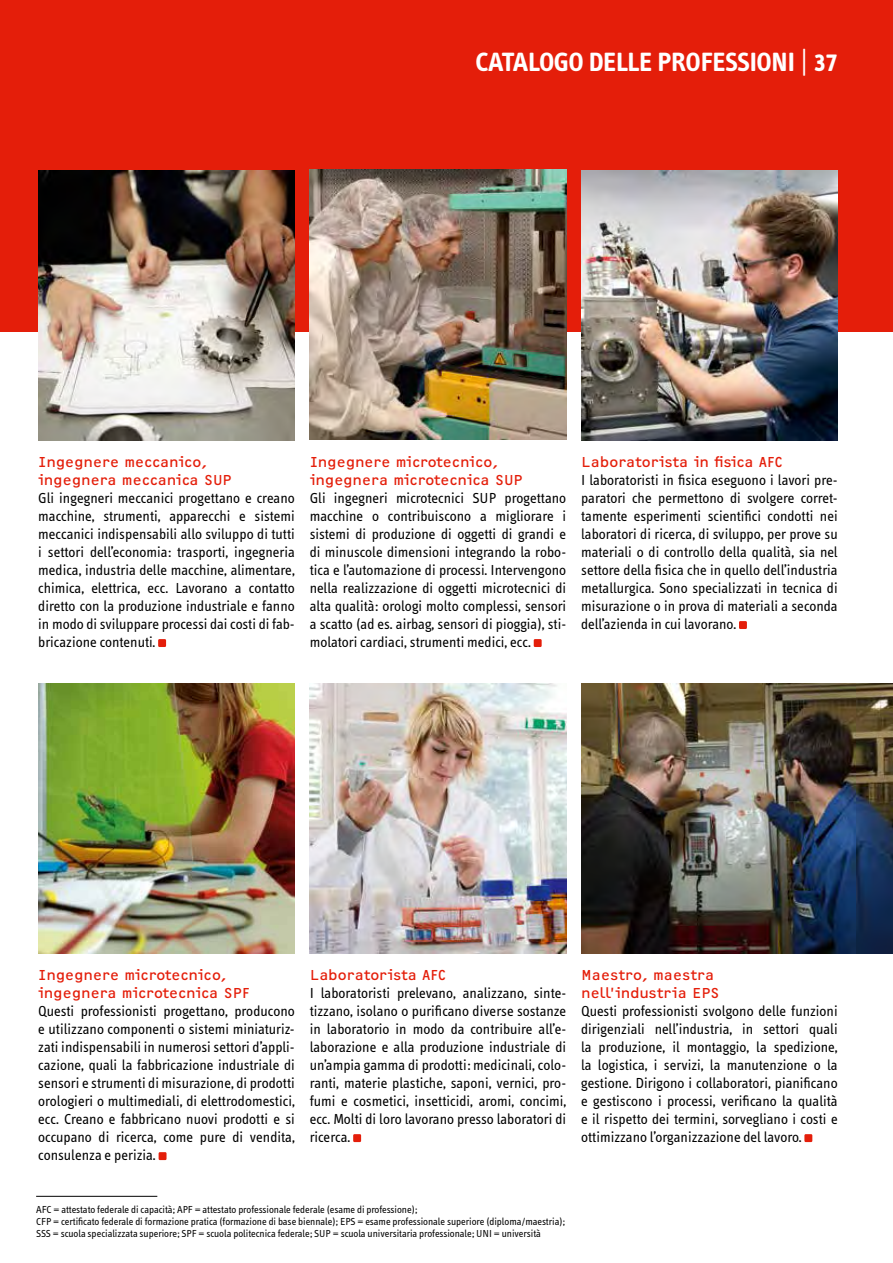
<style>
.page{position:relative;width:893px;height:1263px;background:#fff}
.page>*{position:absolute;margin:0;border:0;box-sizing:border-box;transform-origin:0 0}
.t1{font:27px "Info Text Bold Caps";color:#fff}
.t2{font:15px/18px "Info Text";color:#000;text-align:justify}
.t3{font:15px/18px "OCRF";letter-spacing:-.02em;color:#e41e0a}
.t4{font:10.5px/12px "Info Text";letter-spacing:-.005em;color:#000}
.s1{font-family:"Info Text"}
</style>
<div class="page">
<div style="left:0;top:0;width:893px;height:332px;background:#e41e0a"></div>
<img style="left:310px;top:683px;width:256px;height:270px">
<img style="left:38px;top:683px;width:257px;height:270px">
<img style="left:581px;top:170px;width:257px;height:270px">
<img style="left:581px;top:683px;width:312px;height:270px">
<img style="left:38px;top:170px;width:257px;height:270px">
<img style="left:310px;top:170px;width:256px;height:270px">
<hr style="left:36px;top:1196px;width:121px;height:1px;background:#000">
<div style="left:353px;top:1134px;width:8px;height:8px;background:#e41e0a"></div>
<div style="left:158px;top:639px;width:8px;height:8px;background:#e41e0a"></div>
<div style="left:159px;top:1152px;width:8px;height:8px;background:#e41e0a"></div>
<div style="left:739px;top:621px;width:8px;height:8px;background:#e41e0a"></div>
<div style="left:804px;top:1134px;width:8px;height:8px;background:#e41e0a"></div>
<div style="left:534px;top:639px;width:8px;height:8px;background:#e41e0a"></div>
<h1 class="t1" style="left:476px;top:47px;width:363px">CATALOGO DELLE PROFESSIONI <span class="s1">|</span> 37</h1>
<p class="t3" style="left:38px;top:452px;width:195px">Ingegnere meccanico, ingegnera meccanica SUP</p>
<p class="t2" style="left:38px;top:489px;width:258px">Gli ingegneri meccanici progettano e creano macchine, strumenti, apparecchi e sistemi meccanici indispensabili allo sviluppo di tutti i settori dell’economia: trasporti, ingegneria medica, industria delle macchine, alimentare, chimica, elettrica, ecc. Lavorano a contatto diretto con la produzione industriale e fanno in modo di sviluppare processi dai costi di fab&shy;bricazione contenuti.</p>
<p class="t3" style="left:310px;top:452px;width:215px">Ingegnere microtecnico, ingegnera microtecnica SUP</p>
<p class="t2" style="left:310px;top:489px;width:258px">Gli ingegneri microtecnici SUP progettano macchine o contribuiscono a migliorare i sistemi di produzione di oggetti di grandi e di minuscole dimensioni integrando la robo&shy;tica e l’automazione di processi. Intervengono nella realizzazione di oggetti microtecnici di alta qualità: orologi molto complessi, sensori a scatto (ad es. airbag, sensori di pioggia), sti&shy;molatori cardiaci, strumenti medici, ecc.</p>
<p class="t3" style="left:581px;top:452px;width:203px">Laboratorista in fisica AFC</p>
<p class="t2" style="left:581px;top:471px;width:258px">I laboratoristi in fisica eseguono i lavori pre&shy;paratori che permettono di svolgere corret&shy;tamente esperimenti scientifici condotti nei laboratori di ricerca, di sviluppo, per prove su materiali o di controllo della qualità, sia nel settore della fisica che in quello dell’industria metallurgica. Sono specializzati in tecnica di misurazione o in prova di materiali a seconda dell’azienda in cui lavorano.</p>
<p class="t3" style="left:38px;top:965px;width:214px">Ingegnere microtecnico, ingegnera microtecnica SPF</p>
<p class="t2" style="left:38px;top:1002px;width:258px">Questi professionisti progettano, producono e utilizzano componenti o sistemi miniaturiz&shy;zati indispensabili in numerosi settori d’appli&shy;cazione, quali la fabbricazione industriale di sensori e strumenti di misurazione, di prodotti orologieri o multimediali, di elettrodomestici, ecc. Creano e fabbricano nuovi prodotti e si occupano di ricerca, come pure di vendita, consulenza e perizia.</p>
<p class="t3" style="left:310px;top:965px;width:138px">Laboratorista AFC</p>
<p class="t2" style="left:310px;top:984px;width:258px">I laboratoristi prelevano, analizzano, sinte&shy;tizzano, isolano o purificano diverse sostanze in laboratorio in modo da contribuire all’e&shy;laborazione e alla produzione industriale di un’ampia gamma di prodotti: medicinali, colo&shy;ranti, materie plastiche, saponi, vernici, pro&shy;fumi e cosmetici, insetticidi, aromi, concimi, ecc. Molti di loro lavorano presso laboratori di ricerca.</p>
<p class="t3" style="left:581px;top:965px;width:140px">Maestro, maestra nell’industria EPS</p>
<p class="t2" style="left:581px;top:1002px;width:258px">Questi professionisti svolgono delle funzioni dirigenziali nell’industria, in settori quali la produzione, il montaggio, la spedizione, la logistica, i servizi, la manutenzione o la gestione. Dirigono i collaboratori, pianificano e gestiscono i processi, verificano la qualità e il rispetto dei termini, sorvegliano i costi e ottimizzano l’organizzazione del lavoro.</p>
<p class="t4" style="left:36px;top:1203px;width:530px">AFC = attestato federale di capacità; APF = attestato professionale federale (esame di professione);<br>CFP = certificato federale di formazione pratica (formazione di base biennale); EPS = esame professionale superiore (diploma/maestria);<br>SSS = scuola specializzata superiore; SPF = scuola politecnica federale; SUP = scuola universitaria professionale; UNI = università</p>
</div>
